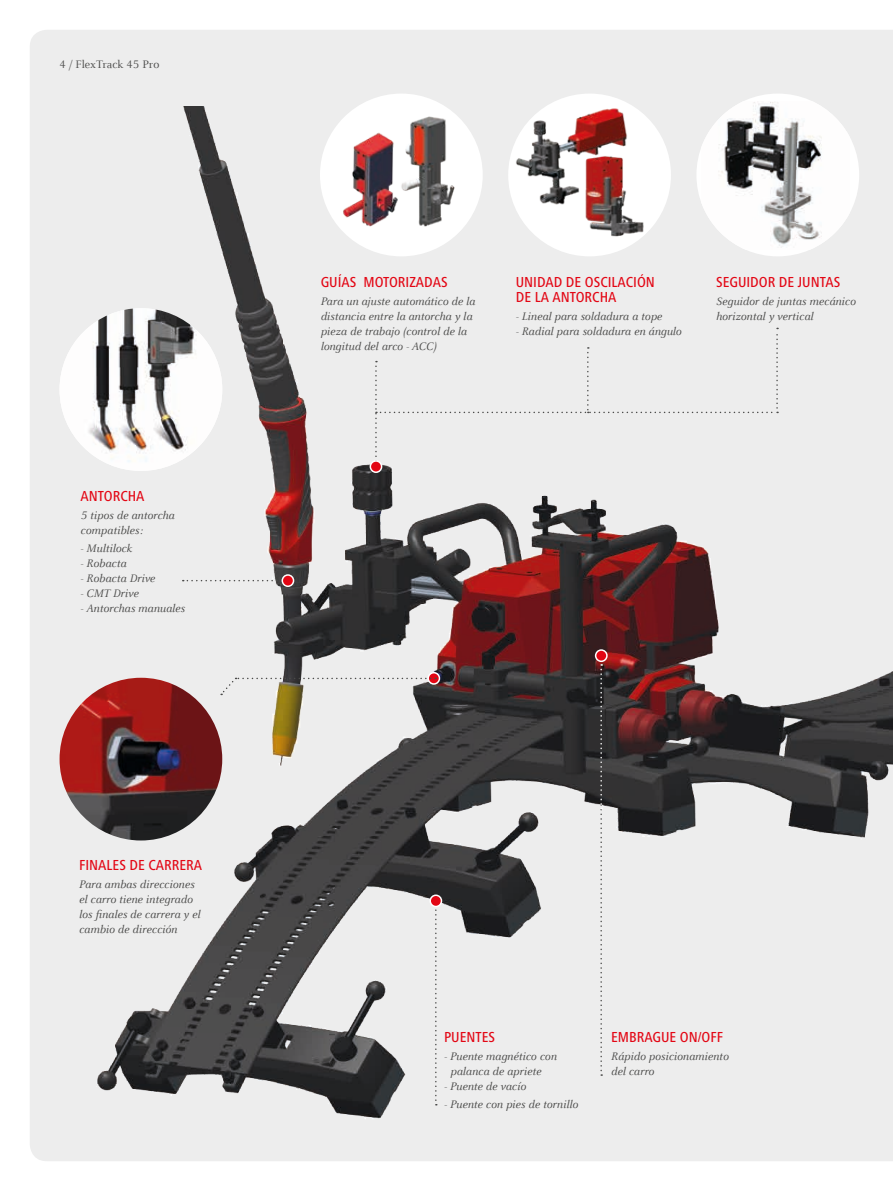
<style>
.page{position:relative;width:893px;height:1191px;background:#fff}
.page>*{position:absolute;margin:0;border:0;box-sizing:border-box;transform-origin:0 0}
.t1{font:500 condensed 15px/15px "Frutiger Next LTW1 G";color:#e30614}
.t2{font:italic 12px/15px "Celeste Offc Pro";color:#4b4b4a}
.t3{font:12px "Celeste Offc Pro";color:#4b4b4a}
</style>
<div class="page">
<div style="left:30px;top:30px;width:863px;height:1131px;background:#ededed"></div>
<img style="left:58px;top:106px;width:835px;height:1017px">
<img style="left:60px;top:308px;width:162px;height:163px;border-radius:81px">
<img style="left:60px;top:677px;width:162px;height:163px;border-radius:81px">
<div style="left:696px;top:94px;width:163px;height:162px;background:#fff;border-radius:50%"></div>
<img style="left:701px;top:101px;width:148px;height:149px">
<div style="left:508px;top:94px;width:163px;height:162px;background:#fff;border-radius:50%"></div>
<img style="left:508px;top:94px;width:152px;height:154px">
<div style="left:320px;top:94px;width:163px;height:162px;background:#fff;border-radius:50%"></div>
<img style="left:330px;top:102px;width:136px;height:137px">
<svg style="left:183px;top:580px;width:99px;height:1px"></svg>
<div style="left:282px;top:575px;width:12px;height:11px;background:#e30614;border-radius:50%"></div>
<div style="left:282px;top:574px;width:12px;height:13px;border:2px solid #fff;border-radius:50%"></div>
<div style="left:370px;top:461px;width:12px;height:11px;background:#e30614;border-radius:50%"></div>
<div style="left:370px;top:460px;width:12px;height:13px;border:2px solid #fff;border-radius:50%"></div>
<svg style="left:428px;top:672px;width:11px;height:12px"></svg>
<div style="left:427px;top:672px;width:13px;height:12px;border:2px solid #fff;border-radius:50%"></div>
<svg style="left:435px;top:907px;width:2px;height:198px"></svg>
<div style="left:430px;top:895px;width:11px;height:11px;background:#e30614;border-radius:50%"></div>
<div style="left:429px;top:894px;width:13px;height:13px;border:2px solid #fff;border-radius:50%"></div>
<div style="left:596px;top:650px;width:11px;height:11px;background:#e30614;border-radius:50%"></div>
<div style="left:595px;top:649px;width:13px;height:13px;border:2px solid #fff;border-radius:50%"></div>
<svg style="left:600px;top:664px;width:2px;height:411px"></svg>
<svg style="left:220px;top:677px;width:216px;height:18px;background:#d0cdc8"></svg>
<div style="left:375px;top:328px;width:403px;height:140px;background:#ededed"></div>
<p class="t3" style="left:60px;top:57px;width:101px">4 / FlexTrack 45 Pro</p>
<p class="t1" style="left:81px;top:489px;width:65px">ANTORCHA</p>
<p class="t2" style="left:81px;top:508px;width:95px">5 tipos de antorcha compatibles:</p>
<p class="t2" style="left:81px;top:541px;width:53px">- Multilock</p>
<p class="t2" style="left:81px;top:556px;width:48px">- Robacta</p>
<p class="t2" style="left:81px;top:571px;width:76px">- Robacta Drive</p>
<p class="t2" style="left:81px;top:586px;width:60px">- CMT Drive</p>
<p class="t2" style="left:81px;top:601px;width:106px">- Antorchas manuales</p>
<p class="t1" style="left:79px;top:857px;width:124px">FINALES DE CARRERA</p>
<p class="t2" style="left:79px;top:876px;width:123px">Para ambas direcciones el carro tiene integrado los finales de carrera y el cambio de dirección</p>
<p class="t1" style="left:321px;top:274px;width:128px">GUÍAS MOTORIZADAS</p>
<p class="t2" style="left:321px;top:293px;width:156px">Para un ajuste automático de la distancia entre la antorcha y la pieza de trabajo (control de la longitud del arco - ACC)</p>
<p class="t1" style="left:516px;top:274px;width:141px">UNIDAD DE OSCILACIÓN<br>DE LA ANTORCHA</p>
<p class="t2" style="left:516px;top:308px;width:148px">- Lineal para soldadura a tope</p>
<p class="t2" style="left:516px;top:323px;width:167px">- Radial para soldadura en ángulo</p>
<p class="t1" style="left:716px;top:274px;width:126px">SEGUIDOR DE JUNTAS</p>
<p class="t2" style="left:716px;top:293px;width:141px">Seguidor de juntas mecánico horizontal y vertical</p>
<p class="t1" style="left:444px;top:1029px;width:52px">PUENTES</p>
<p class="t2" style="left:450px;top:1048px;width:108px;text-indent:-6px">- Puente magnético con palanca de apriete</p>
<p class="t2" style="left:444px;top:1078px;width:84px">- Puente de vacío</p>
<p class="t2" style="left:444px;top:1096px;width:136px">- Puente con pies de tornillo</p>
<p class="t1" style="left:611px;top:1029px;width:113px">EMBRAGUE ON/OFF</p>
<p class="t2" style="left:611px;top:1048px;width:119px">Rápido posicionamiento del carro</p>
</div>
